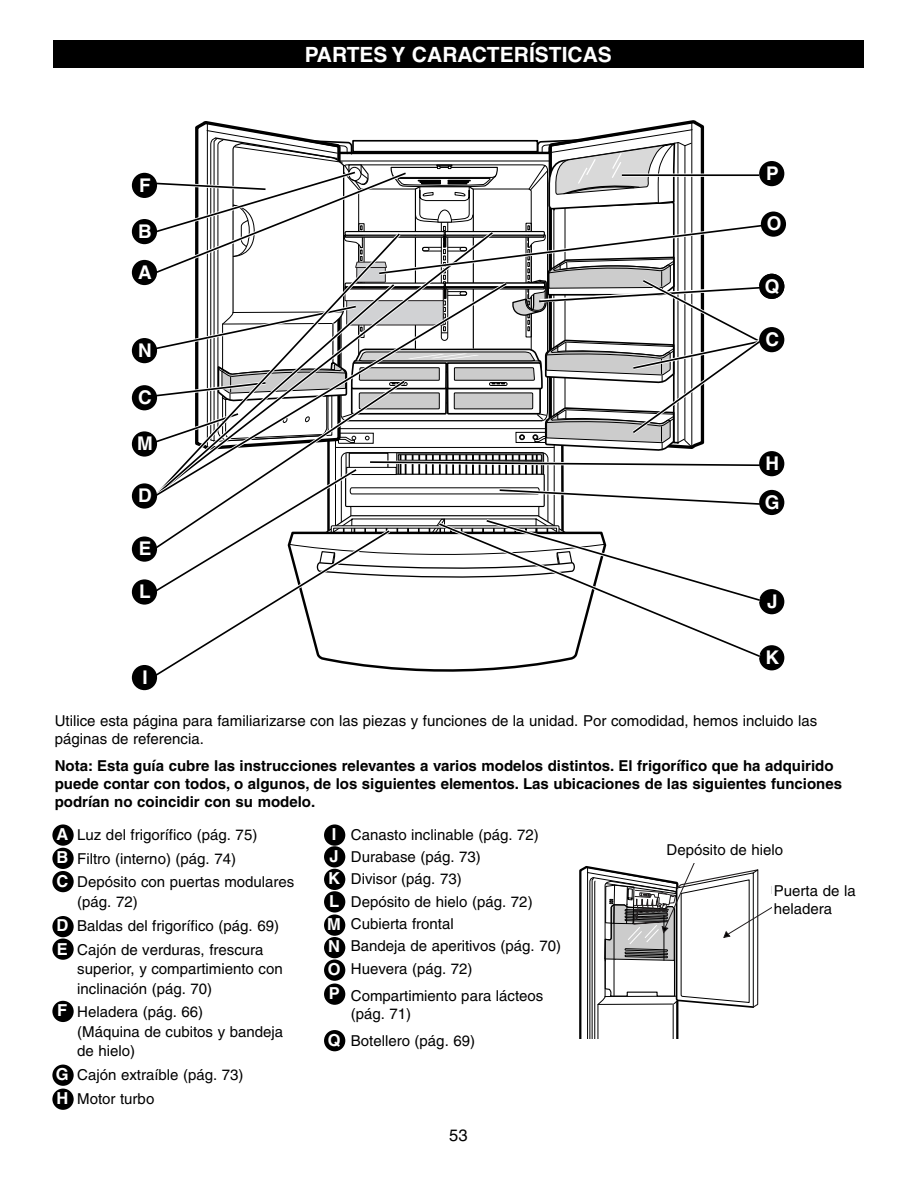
<style>
.page{position:relative;width:914px;height:1190px;background:#fff}
.page>*{position:absolute;margin:0;border:0;box-sizing:border-box;transform-origin:0 0}
.t1{font:700 21px "Helvetica";color:#fff}
.t2{font:700 18.9px/38.8px "Helvetica";color:#fff}
.t3{font:700 16.5px/22.6px "Helvetica";color:#fff}
.t4{font:16.5px "Helvetica";color:#000}
.t5{font:15px/22.2px "Helvetica";color:#000}
.t6{font:700 15px/18px "Helvetica";color:#000}
.t7{font:11.25px "Helvetica";color:#000}
</style>
<div class="page">
<div style="left:53px;top:40px;width:810px;height:28px;background:#000"></div>
<div style="left:132px;top:260px;width:25px;height:25px;background:#000;border-radius:50%"></div>
<div style="left:132px;top:219px;width:25px;height:25px;background:#000;border-radius:50%"></div>
<div style="left:132px;top:173px;width:25px;height:25px;background:#000;border-radius:50%"></div>
<div style="left:132px;top:338px;width:25px;height:25px;background:#000;border-radius:50%"></div>
<div style="left:132px;top:431px;width:25px;height:25px;background:#000;border-radius:50%"></div>
<div style="left:132px;top:536px;width:25px;height:25px;background:#000;border-radius:50%"></div>
<div style="left:132px;top:579px;width:25px;height:25px;background:#000;border-radius:50%"></div>
<div style="left:132px;top:665px;width:25px;height:25px;background:#000;border-radius:50%"></div>
<div style="left:759px;top:451px;width:25px;height:25px;background:#000;border-radius:50%"></div>
<div style="left:759px;top:490px;width:25px;height:25px;background:#000;border-radius:50%"></div>
<div style="left:759px;top:645px;width:25px;height:25px;background:#000;border-radius:50%"></div>
<div style="left:759px;top:589px;width:25px;height:25px;background:#000;border-radius:50%"></div>
<div style="left:759px;top:161px;width:25px;height:25px;background:#000;border-radius:50%"></div>
<div style="left:132px;top:385px;width:25px;height:25px;background:#000;border-radius:50%"></div>
<div style="left:132px;top:483px;width:25px;height:25px;background:#000;border-radius:50%"></div>
<div style="left:759px;top:274px;width:25px;height:25px;background:#000;border-radius:50%"></div>
<div style="left:759px;top:327px;width:25px;height:25px;background:#000;border-radius:50%"></div>
<svg style="left:151px;top:121px;width:615px;height:568px"></svg>
<div style="left:760px;top:211px;width:26px;height:26px;background:#000;border-radius:50%"></div>
<div style="left:352px;top:140px;width:186px;height:12px;background:#fff;border:2px solid #000"></div>
<svg style="left:579px;top:863px;width:193px;height:175px"></svg>
<div style="left:52px;top:824px;width:22px;height:21px;background:#000;border-radius:50%"></div>
<div style="left:52px;top:847px;width:22px;height:22px;background:#000;border-radius:50%"></div>
<div style="left:52px;top:871px;width:22px;height:21px;background:#000;border-radius:50%"></div>
<div style="left:52px;top:916px;width:22px;height:21px;background:#000;border-radius:50%"></div>
<div style="left:52px;top:938px;width:22px;height:21px;background:#000;border-radius:50%"></div>
<div style="left:52px;top:1000px;width:22px;height:22px;background:#000;border-radius:50%"></div>
<div style="left:52px;top:1064px;width:22px;height:21px;background:#000;border-radius:50%"></div>
<div style="left:52px;top:1088px;width:22px;height:21px;background:#000;border-radius:50%"></div>
<div style="left:324px;top:824px;width:21px;height:21px;background:#000;border-radius:50%"></div>
<div style="left:324px;top:846px;width:21px;height:21px;background:#000;border-radius:50%"></div>
<div style="left:324px;top:868px;width:21px;height:22px;background:#000;border-radius:50%"></div>
<div style="left:324px;top:891px;width:21px;height:21px;background:#000;border-radius:50%"></div>
<div style="left:324px;top:914px;width:21px;height:21px;background:#000;border-radius:50%"></div>
<div style="left:324px;top:937px;width:21px;height:21px;background:#000;border-radius:50%"></div>
<div style="left:324px;top:959px;width:21px;height:21px;background:#000;border-radius:50%"></div>
<div style="left:324px;top:983px;width:21px;height:21px;background:#000;border-radius:50%"></div>
<div style="left:324px;top:1030px;width:21px;height:21px;background:#000;border-radius:50%"></div>
<p class="t2" style="left:139px;top:167px;width:13px">F</p>
<p class="t2" style="left:138px;top:214px;width:15px">B</p>
<p class="t2" style="left:138px;top:254px;width:15px">A</p>
<p class="t2" style="left:138px;top:333px;width:15px">N</p>
<p class="t2" style="left:138px;top:380px;width:15px">C</p>
<p class="t2" style="left:137px;top:426px;width:17px">M</p>
<p class="t2" style="left:138px;top:478px;width:15px">D</p>
<p class="t2" style="left:139px;top:531px;width:14px">E</p>
<p class="t2" style="left:139px;top:574px;width:13px">L</p>
<p class="t2" style="left:142px;top:659px;width:7px">I</p>
<h1 class="t1" style="left:305px;top:47px;width:308px">PARTES Y CARACTERÍSTICAS</h1>
<p class="t2" style="left:766px;top:156px;width:14px">P</p>
<p class="t2" style="left:766px;top:206px;width:16px">O</p>
<p class="t2" style="left:765px;top:268px;width:16px">Q</p>
<p class="t2" style="left:765px;top:322px;width:15px">C</p>
<p class="t2" style="left:765px;top:446px;width:16px">H<br>G</p>
<p class="t2" style="left:767px;top:583px;width:12px">J</p>
<p class="t2" style="left:765px;top:640px;width:15px">K</p>
<p class="t5" style="left:55px;top:713px;width:764px;line-height:18px">Utilice esta página para familiarizarse con las piezas y funciones de la unidad. Por comodidad, hemos incluido las páginas de referencia.</p>
<p class="t6" style="left:55px;top:758px;width:788px">Nota: Esta guía cubre las instrucciones relevantes a varios modelos distintos. El frigorífico que ha adquirido puede contar con todos, o algunos, de los siguientes elementos. Las ubicaciones de las siguientes funciones podrían no coincidir con su modelo.</p>
<p class="t3" style="left:56px;top:824px;width:13px;line-height:23.5px;text-align:justify">A B C</p>
<p class="t3" style="left:56px;top:915px;width:13px;line-height:23.5px">D<br>E</p>
<p class="t3" style="left:57px;top:1000px;width:12px">F</p>
<p class="t3" style="left:56px;top:1063px;width:14px;line-height:23.9px">G<br>H</p>
<p class="t5" style="left:77px;top:824px;width:219px;line-height:23.7px">Luz del frigorífico (pág. 75)<br>Filtro (interno) (pág. 74)<br>Depósito con puertas modulares</p>
<p class="t5" style="left:77px;top:891px;width:203px;line-height:23.7px">(pág. 72)<br>Baldas del frigorífico (pág. 69)<br>Cajón de verduras, frescura</p>
<p class="t5" style="left:77px;top:960px;width:207px;line-height:19.5px">superior, y compartimiento con inclinación (pág. 70)</p>
<p class="t5" style="left:77px;top:1003px;width:207px;line-height:19.5px">Heladera (pág. 66)<br>(Máquina de cubitos y bandeja de hielo)</p>
<p class="t5" style="left:77px;top:1064px;width:168px;line-height:23.7px">Cajón extraíble (pág. 73)<br>Motor turbo</p>
<p class="t3" style="left:327px;top:824px;width:15px">I<br>J<br>K<br>L<br>M<br>N<br>O<br>P</p>
<p class="t3" style="left:328px;top:1030px;width:14px">Q</p>
<p class="t5" style="left:351px;top:825px;width:212px">Canasto inclinable (pág. 72)<br>Durabase (pág. 73)<br>Divisor (pág. 73)<br>Depósito de hielo (pág. 72)<br>Cubierta frontal<br>Bandeja de aperitivos (pág. 70)<br>Huevera (pág. 72)</p>
<p class="t5" style="left:351px;top:987px;width:194px;line-height:18px">Compartimiento para lácteos (pág. 71)</p>
<p class="t5" style="left:351px;top:1030px;width:126px">Botellero (pág. 69)</p>
<p class="t4" style="left:449px;top:1129px;width:20px">53</p>
<p class="t5" style="left:666px;top:839px;width:118px">Depósito de hielo</p>
<p class="t5" style="left:774px;top:882px;width:83px;line-height:18px">Puerta de la heladera</p>
<p class="t7" style="left:676px;top:851px;width:54px">Ice Bucket</p>
<p class="t7" style="left:771px;top:885px;width:77px">Ice Room Door</p>
</div>
